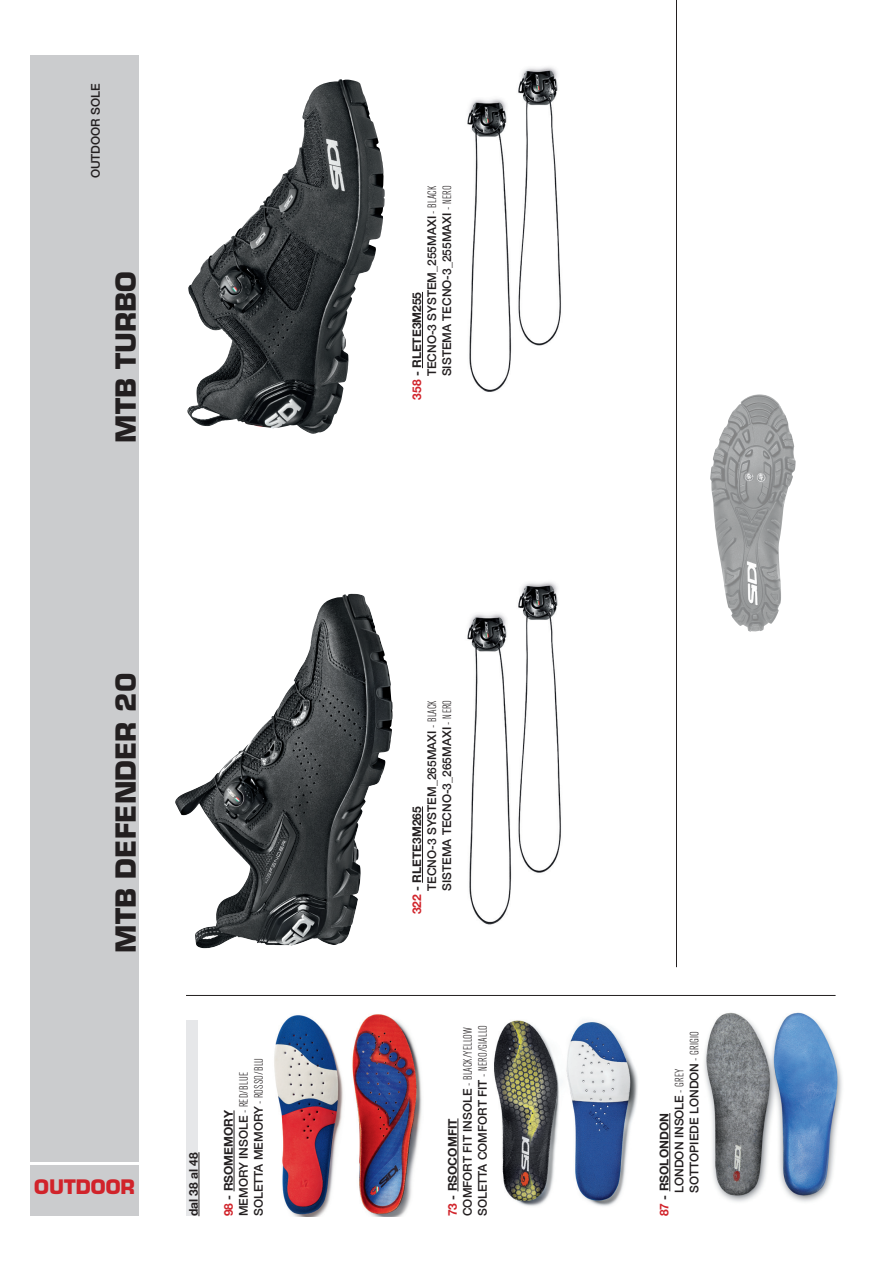
<style>
.page{position:relative;width:893px;height:1263px;background:#fff}
.page>*{position:absolute;margin:0;border:0;box-sizing:border-box;transform-origin:0 0}
.t1{font:700 27px "Eurostile";color:#231f20}
.t2{font:700 19.5px "Eurostile";color:#d1232a}
.t3{font:500 12px/15px "Helvetica Neue";color:#231f20}
.t4{font:700 12px "Helvetica Neue";color:#231f20}
.s1{font-weight:700;color:#d1232a}
.s2{font-weight:700}
.s3{font-weight:300;font-size:9px}
.s4{font-family:"Akzidenz Grotesk BE";font-weight:300;font-stretch:condensed}
</style>
<div class="page">
<img style="left:710px;top:396px;width:86px;height:236px">
<div style="left:30px;top:55px;width:109px;height:1161px;background:#cbccce"></div>
<img style="left:187px;top:79px;width:154px;height:346px">
<img style="left:467px;top:67px;width:94px;height:325px">
<hr style="left:422px;top:292px;width:1px;height:76px;background:#231f20">
<hr style="left:676px;top:0;width:1px;height:967px;background:#231f20">
<hr style="left:29px;top:1162px;width:110px;height:3px;background:#fff">
<img style="left:704px;top:1012px;width:138px;height:190px">
<hr style="left:669px;top:1113px;width:1px;height:78px;background:#231f20">
<hr style="left:458px;top:1118px;width:1px;height:73px;background:#231f20">
<img style="left:494px;top:1020px;width:144px;height:186px">
<hr style="left:234px;top:1110px;width:1px;height:81px;background:#231f20">
<img style="left:274px;top:1014px;width:148px;height:202px">
<hr style="left:186px;top:995px;width:650px;height:1px;background:#231f20">
<div style="left:186px;top:1020px;width:12px;height:196px;background:#e6e7e9"></div>
<hr style="left:199px;top:1152px;width:1px;height:64px;background:#231f20">
<img style="left:175px;top:594px;width:194px;height:355px">
<img style="left:467px;top:582px;width:94px;height:343px">
<hr style="left:422px;top:806px;width:1px;height:77px;background:#231f20">
<p class="t3" style="left:87px;top:178px;width:96px;rotate:-90deg">OUTDOOR SOLE</p>
<h1 class="t1" style="left:109px;top:443px;width:173px;rotate:-90deg">MTB TURBO</h1>
<h1 class="t1" style="left:109px;top:952px;width:281px;rotate:-90deg">MTB DEFENDER 20</h1>
<h2 class="t2" style="left:34px;top:1174px;width:102px">OUTDOOR</h2>
<p class="t4" style="left:184px;top:1216px;width:65px;rotate:-90deg">dal 38 al 48</p>
<p class="t3" style="left:220px;top:1216px;width:160px;rotate:-90deg"><span class="s1">98</span> <span class="s2">- RSOMEMORY<br></span>MEMORY INSOLE <span class="s3">-</span> <span class="s4">RED/BLUE<br></span>SOLETTA MEMORY <span class="s3">-</span> <span class="s4">ROSSO/BLU</span></p>
<p class="t3" style="left:409px;top:376px;width:193px;text-indent:-23px;rotate:-90deg"><span class="s1">358</span> <span class="s2">- RLETE3M255<br></span>TECNO-3 SYSTEM_255MAXI <span class="s3">-</span> <span class="s4">BLACK<br></span>SISTEMA TECNO-3_255MAXI <span class="s3">-</span> <span class="s4">NERO</span></p>
<p class="t3" style="left:409px;top:891px;width:193px;text-indent:-23px;rotate:-90deg"><span class="s1">322</span> <span class="s2">- RLETE3M265<br></span>TECNO-3 SYSTEM_265MAXI <span class="s3">-</span> <span class="s4">BLACK<br></span>SISTEMA TECNO-3_265MAXI <span class="s3">-</span> <span class="s4">NERO</span></p>
<p class="t3" style="left:444px;top:1216px;width:192px;rotate:-90deg"><span class="s1">73</span> <span class="s2">- RSOCOMFIT<br></span>COMFORT FIT INSOLE <span class="s3">-</span> <span class="s4">BLACK/YELLOW<br></span>SOLETTA COMFORT FIT <span class="s3">-</span> <span class="s4">NERO/GIALLO</span></p>
<p class="t3" style="left:656px;top:1193px;width:164px;text-indent:-23px;rotate:-90deg"><span class="s1">87</span> <span class="s2">- RSOLONDON<br></span>LONDON INSOLE <span class="s3">-</span> <span class="s4">GREY<br></span>SOTTOPIEDE LONDON <span class="s3">-</span> <span class="s4">GRIGIO</span></p>
</div>
